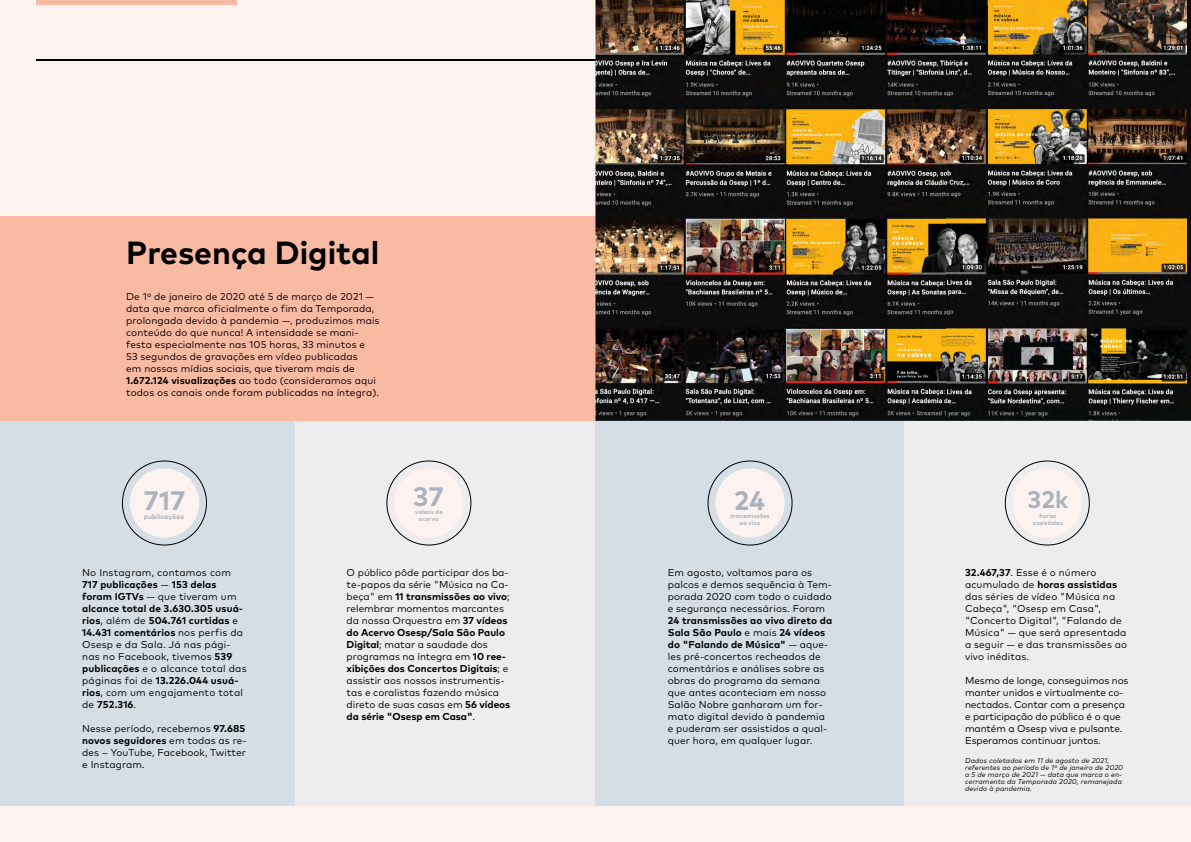
<style>
.page{position:relative;width:1191px;height:842px;background:#fcf2f0}
.page>*{position:absolute;margin:0;border:0;box-sizing:border-box;transform-origin:0 0}
.t1{font:700 32px "Mark Pro";color:#000}
.t2{font:700 26.7px "Mark Pro";letter-spacing:.01em;color:#aab3bd}
.t3{font:700 24px "Mark Pro";color:#aab3bd}
.t4{font:10px/12px "Mark Pro";letter-spacing:.01em;color:#000}
.t5{font:10px/12px "Mark Pro";letter-spacing:-.01em;color:#000}
.t6{font:italic 7px/7px "Mark Pro";letter-spacing:.02em;color:#000}
.t7{font:700 7px "Mark Pro";color:#aab3bd}
.t8{font:700 6px/7.2px "Mark Pro";letter-spacing:.01em;color:#aab3bd;text-align:center}
.s1{font-weight:700}
</style>
<div class="page">
<div style="left:37px;top:0;width:200px;height:5px;background:#f8baa3"></div>
<hr style="left:37px;top:60px;width:1117px;height:1px;background:#000">
<div style="left:0;top:421px;width:295px;height:384px;background:#d5dee5"></div>
<div style="left:295px;top:421px;width:300px;height:384px;background:#ededef"></div>
<div style="left:0;top:216px;width:595px;height:205px;background:#f8baa3"></div>
<div style="left:130px;top:468px;width:69px;height:70px;background:#fcf2f0;border-radius:50%"></div>
<div style="left:394px;top:468px;width:69px;height:70px;background:#fcf2f0;border-radius:50%"></div>
<img style="left:595px;top:0;width:596px;height:421px">
<img style="left:954px;top:0;width:200px;height:5px">
<img style="left:595px;top:60px;width:559px;height:1px">
<div style="left:595px;top:421px;width:309px;height:384px;background:#d5dee5"></div>
<div style="left:904px;top:421px;width:287px;height:384px;background:#ededef"></div>
<div style="left:715px;top:468px;width:69px;height:70px;background:#fcf2f0;border-radius:50%"></div>
<div style="left:1012px;top:468px;width:70px;height:70px;background:#fcf2f0;border-radius:50%"></div>
<h1 class="t1" style="left:126px;top:240px;width:255px">Presença Digital</h1>
<p class="t4" style="left:126px;top:291px;width:255px">De 1º de janeiro de 2020 até 5 de março de 2021 — data que marca oficialmente o fim da Temporada, prolongada devido à pandemia —, produzimos mais conteúdo do que nunca! A intensidade se mani&shy;festa especialmente nas 105 horas, 33 minutos e<br>53 segundos de gravações em vídeo publicadas<br>em nossas mídias sociais, que tiveram mais de <span class="s1">1.672.124 visualizações</span> ao todo (consideramos aqui todos os canais onde foram publicadas na íntegra).</p>
<h2 class="t2" style="left:144px;top:490px;width:43px">717</h2>
<p class="t7" style="left:144px;top:514px;width:42px">publicações</p>
<h2 class="t2" style="left:413px;top:486px;width:32px">37</h2>
<p class="t8" style="left:415px;top:509px;width:29px">vídeos de acervo</p>
<p class="t4" style="left:82px;top:567px;width:166px">No Instagram, contamos com<br><span class="s1">717 publicações</span> — <span class="s1">153 delas foram IGTVs</span> — que tiveram um <span class="s1">alcance total de 3.630.305 usuá&shy;rios</span>, além de <span class="s1">504.761 curtidas</span> e<br><span class="s1">14.431 comentários</span> nos perfis da<br>Osesp e da Sala. Já nas pági&shy;nas no Facebook, tivemos <span class="s1">539 publicações</span> e o alcance total das páginas foi de <span class="s1">13.226.044 usuá&shy;rios</span>, com um engajamento total de <span class="s1">752.316</span>.</p>
<p class="t4" style="left:82px;top:723px;width:166px">Nesse período, recebemos <span class="s1">97.685 novos seguidores</span> em todas as re&shy;des – YouTube, Facebook, Twitter e Instagram.</p>
<p class="t4" style="left:347px;top:567px;width:165px">O público pôde participar dos ba&shy;te-papos da série "Música na Ca&shy;beça" em <span class="s1">11 transmissões ao vivo</span>; relembrar momentos marcantes da nossa Orquestra em <span class="s1">37 vídeos do Acervo Osesp/Sala São Paulo<br>Digital</span>; matar a saudade dos programas na íntegra em <span class="s1">10 ree&shy;xibições dos Concertos Digitais</span>; e assistir aos nossos instrumentis&shy;tas e coralistas fazendo música direto de suas casas em <span class="s1">56 vídeos da série "Osesp em Casa"</span>.</p>
<h2 class="t2" style="left:734px;top:490px;width:32px">24</h2>
<h3 class="t3" style="left:1027px;top:490px;width:42px">32k</h3>
<p class="t8" style="left:730px;top:512px;width:41px">transmissões ao vivo</p>
<p class="t8" style="left:1033px;top:513px;width:31px">horas assistidas</p>
<p class="t4" style="left:668px;top:567px;width:166px">Em agosto, voltamos para os palcos e demos sequência à Tem&shy;porada 2020 com todo o cuidado e segurança necessários. Foram</p>
<p class="t4" style="left:668px;top:615px;width:166px"><span class="s1">24 transmissões ao vivo direto da<br>Sala São Paulo</span> e mais <span class="s1">24 vídeos do "Falando de Música"</span> — aque&shy;les pré-concertos recheados de comentários e análises sobre as obras do programa da semana que antes aconteciam em nosso<br>Salão Nobre ganharam um for&shy;mato digital devido à pandemia e puderam ser assistidos a qual&shy;quer hora, em qualquer lugar.</p>
<p class="t4" style="left:965px;top:567px;width:164px"><span class="s1">32.467,37</span>. Esse é o número acumulado de <span class="s1">horas assistidas </span>das séries de vídeo "Música na<br>Cabeça", "Osesp em Casa", "Concerto Digital", "Falando de<br>Música" — que será apresentada a seguir — e das transmissões ao vivo inéditas.</p>
<p class="t5" style="left:965px;top:675px;width:165px">Mesmo de longe, conseguimos nos manter unidos e virtualmente co&shy;nectados. Contar com a presença e participação do público é o que mantém a Osesp viva e pulsante.<br>Esperamos continuar juntos.</p>
<p class="t6" style="left:965px;top:757px;width:160px">Dados coletados em 11 de agosto de 2021, referentes ao período de 1º de janeiro de 2020 a 5 de março de 2021 — data que marca o en&shy;cerramento da Temporada 2020, remanejada devido à pandemia.</p>
</div>
